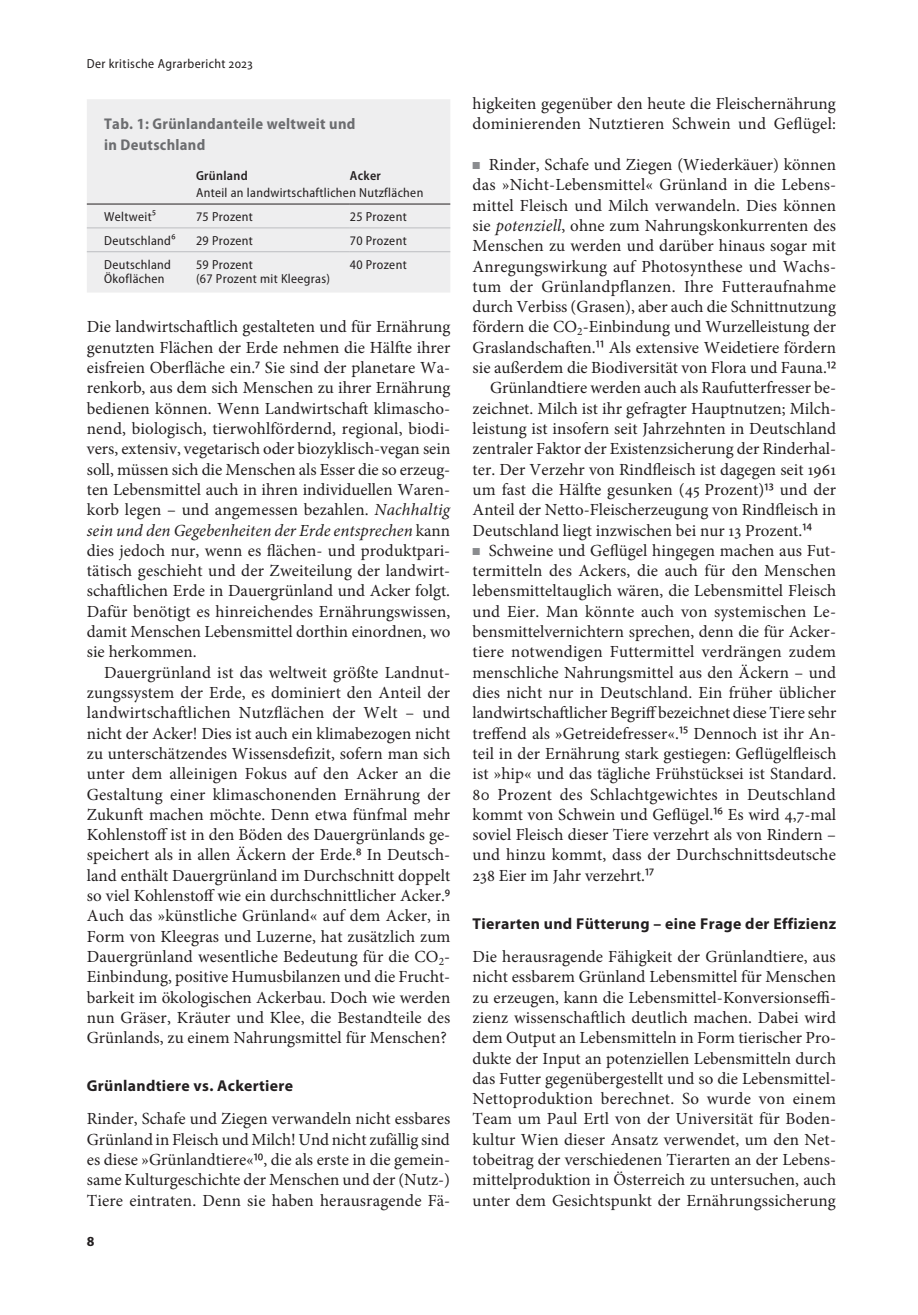
<style>
.page{position:relative;width:918px;height:1315px;background:#fff}
.page>*{position:absolute;margin:0;border:0;box-sizing:border-box;transform-origin:0 0}
.t1{font:16.97px/20.3px "Minion Pro";letter-spacing:.005em;color:#231f20;text-align:justify}
.t2{font:700 15.75px "Myriad Pro";letter-spacing:.02em;color:#231f20}
.t3{font:700 semi-condensed 15.58px/20.3px "Myriad Pro";letter-spacing:.02em;color:#6c6d70}
.t4{font:700 semi-condensed 14.88px "Myriad Pro";color:#231f20}
.t5{font:semi-condensed 13.12px/14px "Myriad Pro";letter-spacing:.025em;color:#231f20}
.t6{font:600 semi-condensed 13.12px "Myriad Pro";letter-spacing:.025em;color:#231f20}
.s1{font-family:"Myriad Pro";font-stretch:semi-condensed;font-size:17.5px}
.s2{font-style:italic}
.s3{color:#8a8c8f}
</style>
<div class="page">
<div style="left:87px;top:99px;width:363px;height:193px;background:#eeeeef"></div>
<hr style="left:87px;top:227px;width:109px;height:1px;background:#bcbdc0">
<hr style="left:196px;top:227px;width:154px;height:1px;background:#bcbdc0">
<hr style="left:350px;top:227px;width:100px;height:1px;background:#bcbdc0">
<hr style="left:87px;top:251px;width:109px;height:1px;background:#bcbdc0">
<hr style="left:196px;top:251px;width:154px;height:1px;background:#bcbdc0">
<hr style="left:350px;top:251px;width:100px;height:1px;background:#bcbdc0">
<hr style="left:87px;top:204px;width:109px;height:1px;background:#231f20">
<hr style="left:196px;top:204px;width:154px;height:1px;background:#231f20">
<hr style="left:350px;top:204px;width:100px;height:1px;background:#231f20">
<p class="t5" style="left:87px;top:57px;width:167px">Der kritische Agrarbericht 2023</p>
<p class="t3" style="left:104px;top:114px;width:253px">Tab. 1: Grünlandanteile weltweit und in Deutschland</p>
<p class="t6" style="left:196px;top:168px;width:53px">Grünland</p>
<p class="t6" style="left:350px;top:168px;width:33px">Acker</p>
<p class="t5" style="left:196px;top:186px;width:229px">Anteil an landwirtschaftlichen Nutzflächen</p>
<p class="t5" style="left:104px;top:210px;width:53px">Weltweit5</p>
<p class="t5" style="left:196px;top:210px;width:58px">75 Prozent</p>
<p class="t5" style="left:350px;top:210px;width:58px">25 Prozent</p>
<p class="t5" style="left:104px;top:234px;width:73px">Deutschland6</p>
<p class="t5" style="left:196px;top:234px;width:58px">29 Prozent</p>
<p class="t5" style="left:350px;top:234px;width:58px">70 Prozent</p>
<p class="t5" style="left:104px;top:257px;width:68px">Deutschland<br>Ökoflächen</p>
<p class="t5" style="left:196px;top:257px;width:136px">59 Prozent<br>(67 Prozent mit Kleegras)</p>
<p class="t5" style="left:350px;top:257px;width:58px">40 Prozent</p>
<p class="t1" style="left:87px;top:317px;width:365px">Die landwirtschaftlich gestalteten und für Ernährung genutzten Flächen der Erde nehmen die Hälfte ihrer eisfreien Oberfläche ein.<span class="s1">7</span> Sie sind der planetare Wa&shy;renkorb, aus dem sich Menschen zu ihrer Ernährung bedienen können. Wenn Landwirtschaft klimascho&shy;nend, biologisch, tierwohlfördernd, regional, biodi&shy;vers, extensiv, vegetarisch oder biozyklisch-vegan sein soll, müssen sich die Menschen als Esser die so erzeug&shy;ten Lebensmittel auch in ihren individuellen Waren&shy;korb legen – und angemessen bezahlen. <span class="s2">Nachhaltig sein und den Gegebenheiten der Erde entsprechen</span> kann dies jedoch nur, wenn es flächen- und produktpari&shy;tätisch geschieht und der Zweiteilung der landwirt&shy;schaftlichen Erde in Dauergrünland und Acker folgt.<br>Dafür benötigt es hinreichendes Ernährungswissen, damit Menschen Lebensmittel dorthin einordnen, wo sie herkommen.</p>
<p class="t1" style="left:87px;top:662px;width:365px;text-indent:17px">Dauergrünland ist das weltweit größte Landnut&shy;zungssystem der Erde, es dominiert den Anteil der landwirtschaftlichen Nutzflächen der Welt – und nicht der Acker! Dies ist auch ein klimabezogen nicht zu unterschätzendes Wissensdefizit, sofern man sich unter dem alleinigen Fokus auf den Acker an die Gestaltung einer klimaschonenden Ernährung der Zukunft machen möchte. Denn etwa fünfmal mehr Kohlenstoff ist in den Böden des Dauergrünlands ge&shy;speichert als in allen Äckern der Erde.<span class="s1">8</span> In Deutsch&shy;land enthält Dauergrünland im Durchschnitt doppelt so viel Kohlenstoff wie ein durchschnittlicher Acker.<span class="s1">9<br></span>Auch das »künstliche Grünland« auf dem Acker, in Form von Kleegras und Luzerne, hat zusätzlich zum Dauergrünland wesentliche Bedeutung für die CO<sub>2</sub>- Einbindung, positive Humusbilanzen und die Frucht&shy;barkeit im ökologischen Ackerbau. Doch wie werden nun Gräser, Kräuter und Klee, die Bestandteile des Grünlands, zu einem Nahrungsmittel für Menschen?</p>
<p class="t2" style="left:87px;top:1077px;width:208px">Grünlandtiere vs. Ackertiere</p>
<p class="t1" style="left:87px;top:1109px;width:365px">Rinder, Schafe und Ziegen verwandeln nicht essbares Grünland in Fleisch und Milch! Und nicht zufällig sind es diese »Grünlandtiere«<span class="s1">10</span>, die als erste in die gemein&shy;same Kulturgeschichte der Menschen und der (Nutz-)<br>Tiere eintraten. Denn sie haben herausragende Fä-</p>
<p class="t4" style="left:87px;top:1233px;width:9px">8</p>
<p class="t1" style="left:472px;top:94px;width:365px">higkeiten gegenüber den heute die Fleischernährung dominierenden Nutztieren Schwein und Geflügel:</p>
<p class="t1" style="left:473px;top:154px;width:365px"><span class="s3">■</span> Rinder, Schafe und Ziegen (Wiederkäuer) können</p>
<p class="t1" style="left:472px;top:175px;width:365px">das »Nicht-Lebensmittel« Grünland in die Lebens-</p>
<p class="t1" style="left:472px;top:195px;width:365px">mittel Fleisch und Milch verwandeln. Dies können</p>
<p class="t1" style="left:472px;top:215px;width:365px">sie <span class="s2">potenziell</span>, ohne zum Nahrungskonkurrenten des</p>
<p class="t1" style="left:472px;top:236px;width:365px">Menschen zu werden und darüber hinaus sogar mit</p>
<p class="t1" style="left:472px;top:256px;width:365px">Anregungswirkung auf Photosynthese und Wachs-</p>
<p class="t1" style="left:472px;top:276px;width:365px">tum der Grünlandpflanzen. Ihre Futteraufnahme</p>
<p class="t1" style="left:472px;top:297px;width:365px">durch Verbiss (Grasen), aber auch die Schnittnutzung</p>
<p class="t1" style="left:472px;top:317px;width:365px">fördern die CO<sub>2</sub>-Einbindung und Wurzelleistung der</p>
<p class="t1" style="left:472px;top:337px;width:365px">Graslandschaften.<span class="s1">11</span> Als extensive Weidetiere fördern</p>
<p class="t1" style="left:472px;top:357px;width:365px">sie außerdem die Biodiversität von Flora und Fauna.<span class="s1">12</span></p>
<p class="t1" style="left:490px;top:378px;width:348px">Grünlandtiere werden auch als Raufutterfresser be-</p>
<p class="t1" style="left:472px;top:398px;width:365px">zeichnet. Milch ist ihr gefragter Hauptnutzen; Milch-</p>
<p class="t1" style="left:472px;top:418px;width:365px">leistung ist insofern seit Jahrzehnten in Deutschland</p>
<p class="t1" style="left:472px;top:439px;width:365px">zentraler Faktor der Existenzsicherung der Rinderhal-</p>
<p class="t1" style="left:472px;top:459px;width:365px">ter. Der Verzehr von Rindfleisch ist dagegen seit 1961</p>
<p class="t1" style="left:472px;top:479px;width:365px">um fast die Hälfte gesunken (45 Prozent)<span class="s1">13</span> und der</p>
<p class="t1" style="left:472px;top:500px;width:365px">Anteil der Netto-Fleischerzeugung von Rindfleisch in</p>
<p class="t1" style="left:472px;top:520px;width:341px">Deutschland liegt inzwischen bei nur 13 Prozent.<span class="s1">14</span></p>
<p class="t1" style="left:472px;top:540px;width:365px"><span class="s3">■</span> Schweine und Geflügel hingegen machen aus Fut&shy;termitteln des Ackers, die auch für den Menschen lebensmitteltauglich wären, die Lebensmittel Fleisch und Eier. Man könnte auch von systemischen Le&shy;bensmittelvernichtern sprechen, denn die für Acker&shy;tiere notwendigen Futtermittel verdrängen zudem menschliche Nahrungsmittel aus den Äckern – und dies nicht nur in Deutschland. Ein früher üblicher landwirtschaftlicher Begriff bezeichnet diese Tiere sehr treffend als »Getreidefresser«.<span class="s1">15</span> Dennoch ist ihr An&shy;teil in der Ernährung stark gestiegen: Geflügelfleisch ist »hip« und das tägliche Frühstücksei ist Standard.<br>80 Prozent des Schlachtgewichtes in Deutschland kommt von Schwein und Geflügel.<span class="s1">16</span> Es wird 4,7-mal soviel Fleisch dieser Tiere verzehrt als von Rindern – und hinzu kommt, dass der Durchschnittsdeutsche 238 Eier im Jahr verzehrt.<span class="s1">17</span></p>
<p class="t2" style="left:472px;top:915px;width:365px">Tierarten und Fütterung – eine Frage der Effizienz</p>
<p class="t1" style="left:472px;top:946px;width:365px">Die herausragende Fähigkeit der Grünlandtiere, aus nicht essbarem Grünland Lebensmittel für Menschen zu erzeugen, kann die Lebensmittel-Konversionseffi&shy;zienz wissenschaftlich deutlich machen. Dabei wird dem Output an Lebensmitteln in Form tierischer Pro&shy;dukte der Input an potenziellen Lebensmitteln durch das Futter gegenübergestellt und so die Lebensmittel-Nettoproduktion berechnet. So wurde von einem Team um Paul Ertl von der Universität für Boden&shy;kultur Wien dieser Ansatz verwendet, um den Net&shy;tobeitrag der verschiedenen Tierarten an der Lebens&shy;mittelproduktion in Österreich zu untersuchen, auch unter dem Gesichtspunkt der Ernährungssicherung</p>
</div>
